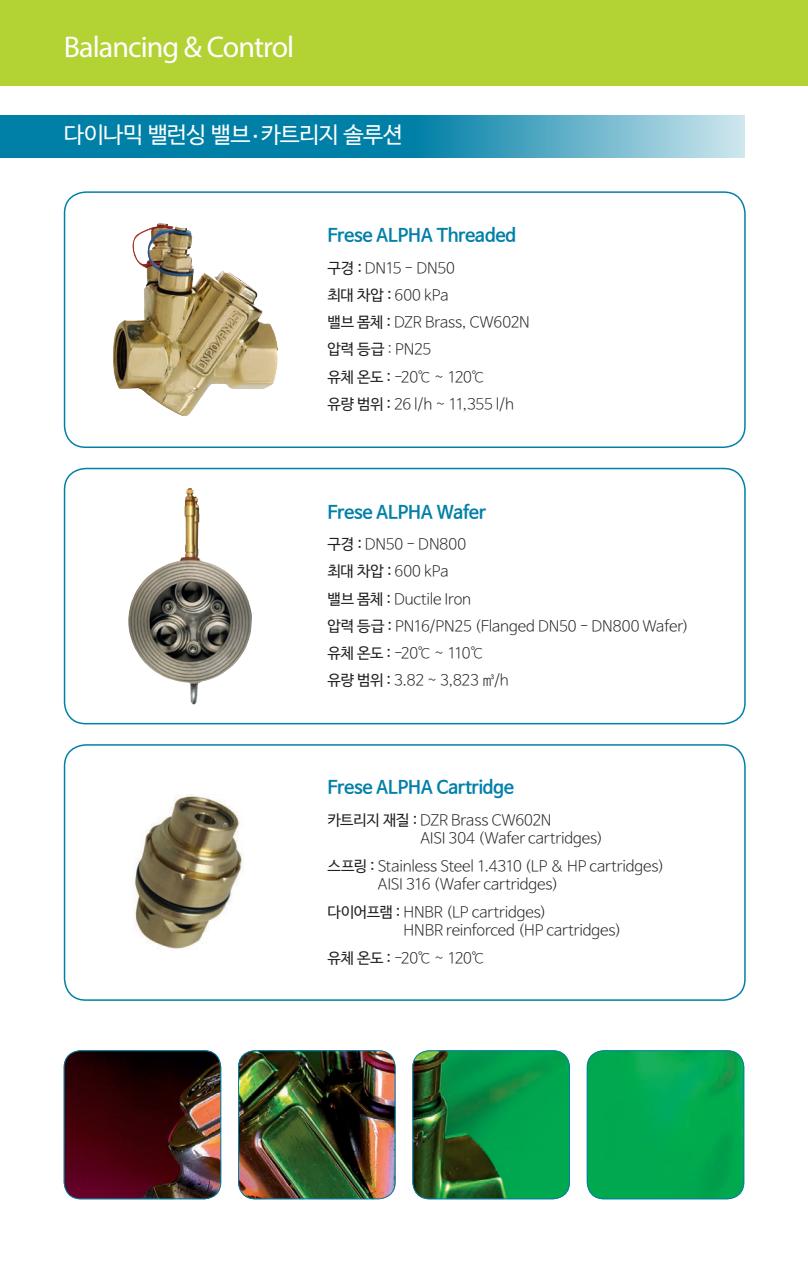
<style>
.page{position:relative;width:808px;height:1263px;background:#fff}
.page>*{position:absolute;margin:0;border:0;box-sizing:border-box;transform-origin:0 0}
.t1{font:30px "Myriad Pro";letter-spacing:-.03em;color:#fff}
.t2{font:22.5px "Nanum Barun Gothic OTF";letter-spacing:-.025em;color:#fff}
.t3{font:18px "Nanum Barun Gothic OTF Bold";letter-spacing:-.005em;color:#0080a7}
.t4{font:15px/27.3px "Nanum Barun Gothic OTF Light";letter-spacing:-.01em;color:#231f20}
.s1{font-family:"YDVYGO Std 14"}
.s2{font-family:"Nanum Barun Gothic OTF"}
</style>
<div class="page">
<div style="left:0;top:0;width:808px;height:85px;background:#b3d234"></div>
<svg style="left:0;top:115px;width:744px;height:42px;background:#2d96b6"></svg>
<div style="left:64px;top:191px;width:682px;height:257px;border:2px solid #0080a7;border-radius:21px"></div>
<div style="left:64px;top:468px;width:682px;height:256px;border:2px solid #0080a7;border-radius:21px"></div>
<div style="left:64px;top:744px;width:682px;height:257px;border:2px solid #0080a7;border-radius:21px"></div>
<img style="left:63px;top:1050px;width:681px;height:149px">
<img style="left:113px;top:223px;width:165px;height:193px">
<img style="left:128px;top:488px;width:124px;height:216px">
<img style="left:134px;top:794px;width:109px;height:155px">
<h1 class="t1" style="left:64px;top:28px;width:232px">Balancing &amp; Control</h1>
<h2 class="t2" style="left:64px;top:123px;width:341px">다이나믹 밸런싱 밸브<span class="s1">·</span>카트리지 솔루션</h2>
<p class="t3" style="left:327px;top:226px;width:190px">Frese ALPHA Threaded</p>
<p class="t4" style="left:327px;top:255px;width:204px"><span class="s2">구경 :</span> DN15 - DN50<br><span class="s2">최대 차압 :</span> 600 kPa<br><span class="s2">밸브 몸체 :</span> DZR Brass, CW602N <span class="s2">압력 등급</span> : PN25<br><span class="s2">유체 온도 :</span> -20℃ ~ 120℃<br><span class="s2">유량 범위 :</span> 26 l/h ~ 11,355 l/h</p>
<p class="t3" style="left:327px;top:502px;width:160px">Frese ALPHA Wafer</p>
<p class="t4" style="left:327px;top:531px;width:363px"><span class="s2">구경 :</span> DN50 - DN800<br><span class="s2">최대 차압 :</span> 600 kPa<br><span class="s2">밸브 몸체 :</span> Ductile Iron<br><span class="s2">압력 등급 :</span> PN16/PN25 (Flanged DN50 - DN800 Wafer) <span class="s2">유체 온도 :</span> -20℃ ~ 110℃<br><span class="s2">유량 범위 :</span> 3.82 ~ 3,823 ㎥/h</p>
<p class="t3" style="left:327px;top:778px;width:188px">Frese ALPHA Cartridge</p>
<p class="t4" style="left:420px;top:811px;width:184px;line-height:18.8px;text-indent:-93px"><span class="s2">카트리지 재질 :</span> DZR Brass CW602N<br>AISI 304 (Wafer cartridges)</p>
<p class="t4" style="left:378px;top:857px;width:288px;line-height:18.8px;text-indent:-50px"><span class="s2">스프링 :</span> Stainless Steel 1.4310 (LP &amp; HP cartridges)<br>AISI 316 (Wafer cartridges)</p>
<p class="t4" style="left:404px;top:903px;width:219px;line-height:18.8px;text-indent:-76px"><span class="s2">다이어프램 :</span> HNBR (LP cartridges)<br>HNBR reinforced (HP cartridges)</p>
<p class="t4" style="left:327px;top:945px;width:159px"><span class="s2">유체 온도 :</span> -20℃ ~ 120℃</p>
</div>
